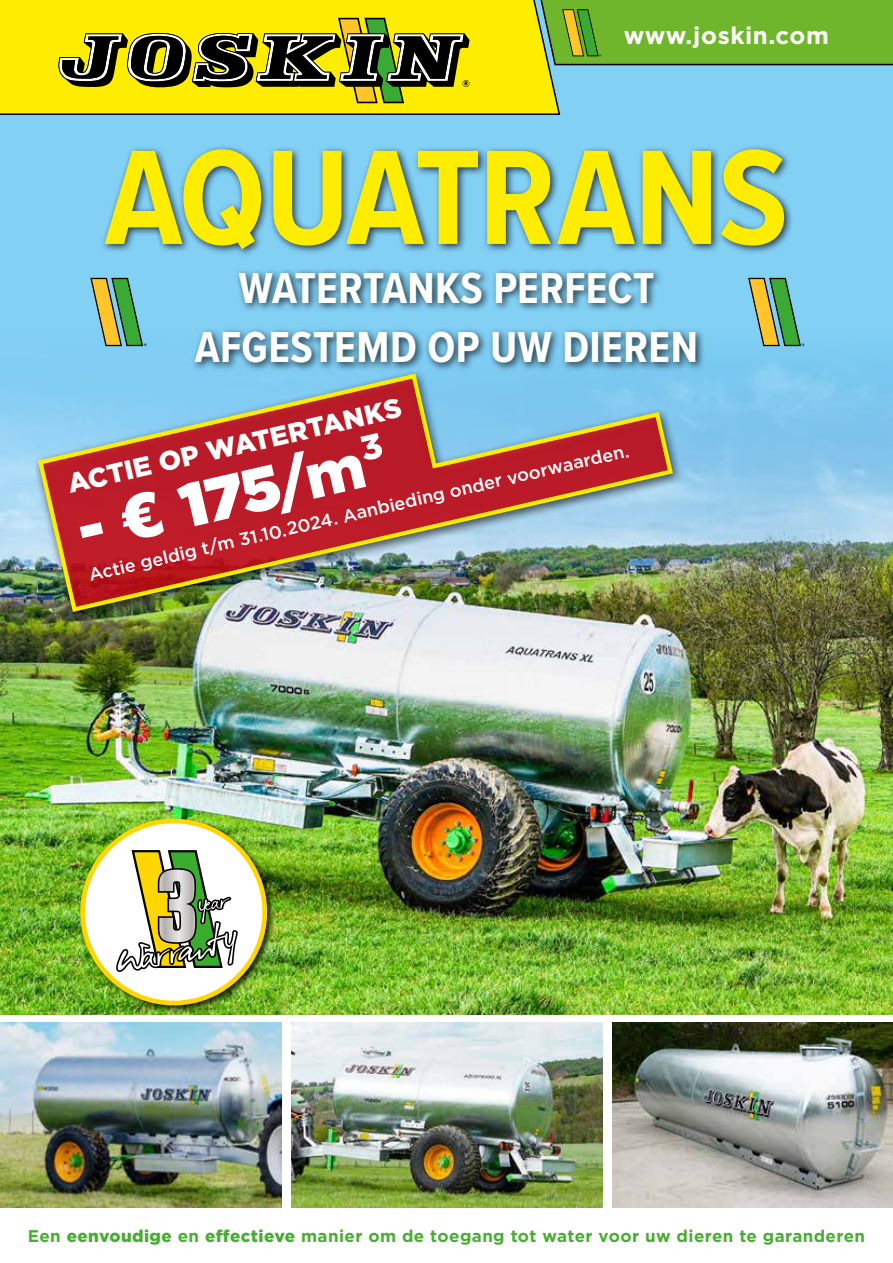
<style>
.page{position:relative;width:893px;height:1263px;background:#fff}
.page>*{position:absolute;margin:0;border:0;box-sizing:border-box;transform-origin:0 0}
.t1{font:700 139.5px "Proxima Nova Cond";letter-spacing:-.01em;color:#ffed00}
.t2{font:900 61.5px "Gotham";color:#fff}
.t3{font:700 45px/59.2px "Proxima Nova Cond";letter-spacing:.01em;color:#fff;text-align:center}
.t4{font:900 27px "Gotham";color:#fff}
.t5{font:700 24px "Gotham";letter-spacing:.025em;color:#fff}
.t6{font:500 18px "Gotham";color:#fff}
.t7{font:700 16.95px "Gotham";letter-spacing:.025em;color:#49ad33}
.s1{font-family:"Arial"}
.s2{font-style:inherit}
.s3{font-weight:900}
</style>
<div class="page">
<img style="left:0;top:581px;width:893px;height:433px">
<img style="left:0;top:1023px;width:281px;height:185px">
<img style="left:292px;top:1023px;width:310px;height:185px">
<img style="left:612px;top:1023px;width:281px;height:185px">
<svg style="left:0;top:66px;width:893px;height:515px;background:#86c9e9"></svg>
<svg style="left:0;top:0;width:561px;height:116px;background:#f2e407"></svg>
<svg style="left:59px;top:18px;width:411px;height:85px;background:#96901d"></svg>
<svg style="left:532px;top:0;width:361px;height:66px;background:#71b02e"></svg>
<div style="left:32px;top:369px;width:651px;height:255px;background:#000;opacity:.75"></div>
<img style="left:35px;top:371px;width:640px;height:243px">
<div style="left:100px;top:144px;width:694px;height:229px;background:#000;opacity:.75"></div>
<svg style="left:90px;top:278px;width:57px;height:68px;background:#80ad7c"></svg>
<svg style="left:748px;top:278px;width:56px;height:68px;background:#7fac7a"></svg>
<div style="left:78px;top:816px;width:198px;height:199px;background:#000;opacity:.75"></div>
<div style="left:83px;top:821px;width:182px;height:182px;background:#fff;border-radius:50%"></div>
<svg style="left:116px;top:850px;width:122px;height:122px"></svg>
<div style="left:80px;top:819px;width:187px;height:186px;border:5px solid #ffd600;border-radius:50%"></div>
<h3 class="t5" style="left:624px;top:19px;width:206px">www.joskin.com</h3>
<h1 class="t1" style="left:105px;top:95px;width:685px">AQUATRANS</h1>
<h3 class="t3" style="left:195px;top:258px;width:505px">WATERTANKS PERFECT<br>AFGESTEMD OP UW DIEREN</h3>
<h3 class="t4" style="left:64px;top:466px;width:343px;rotate:-13deg">ACTIE OP WATERTANKS</h3>
<h2 class="t2" style="left:69px;top:488px;width:318px;rotate:-13deg">- <span class="s1">€</span> 175<span class="s2">/m³</span></h2>
<p class="t6" style="left:86px;top:563px;width:556px;rotate:-13deg">Actie geldig t/m 31.10.2024. Aanbieding onder voorwaarden.</p>
<p class="t7" style="left:28px;top:1224px;width:839px">Een <span class="s3">eenvoudige</span> en <span class="s3">effectieve</span> manier om de toegang tot water voor uw dieren te garanderen</p>
</div>
